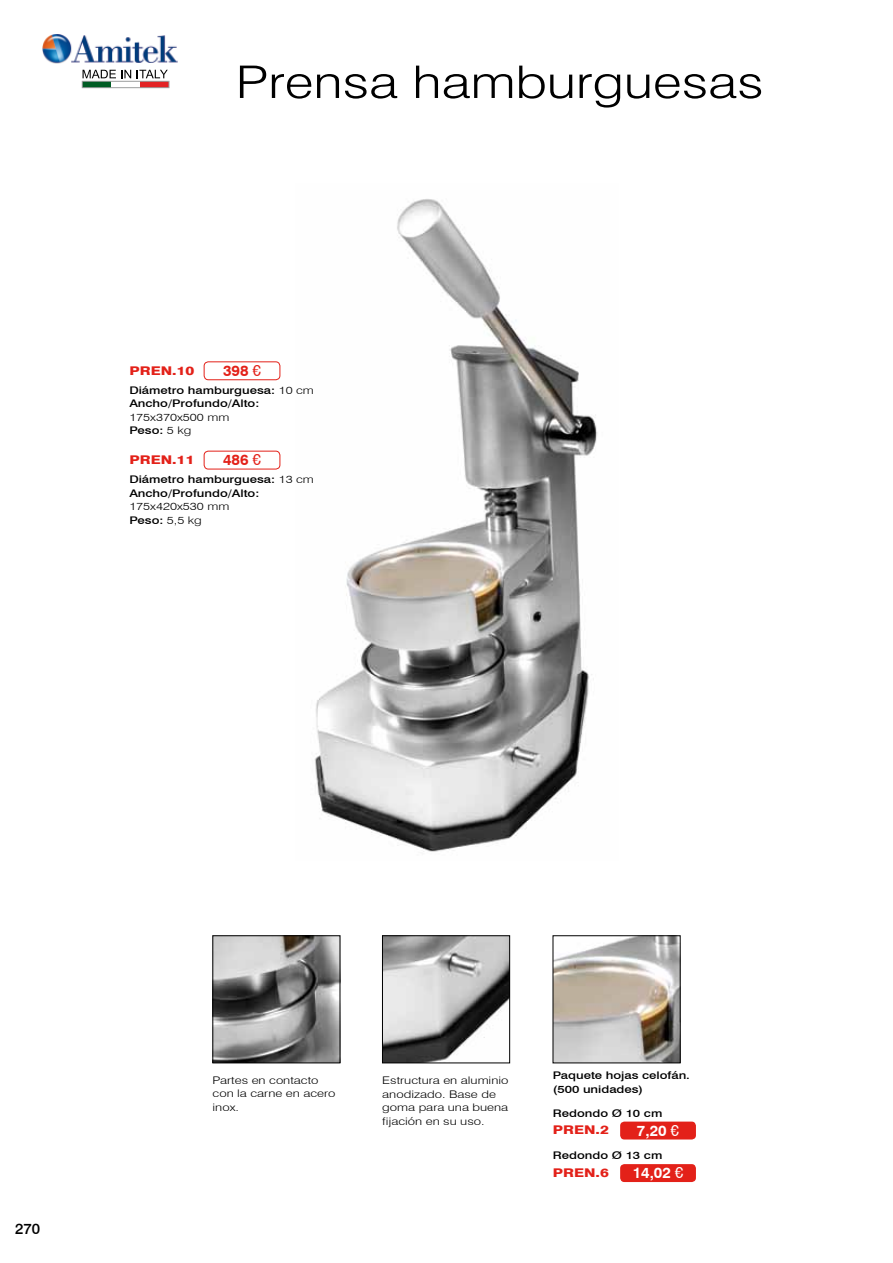
<style>
.page{position:relative;width:893px;height:1263px;background:#fff}
.page>*{position:absolute;margin:0;border:0;box-sizing:border-box;transform-origin:0 0}
.t1{font:300 45px "Swiss 721 BT";color:#000;scale:1.2 1}
.t2{font:700 15px "Swiss 721 BT";color:#fff}
.t3{font:700 15px "Swiss 721 BT";color:#e32119}
.t4{font:500 15px "Swiss 721 BT";color:#000}
.t5{font:800 12px "Swiss 721 BT";color:#e32119;scale:1.25 1}
.t6{font:300 10.5px/13.5px "Swiss 721 BT";color:#000;scale:1.25 1}
.t7{font:500 10.5px/13.5px "Swiss 721 BT";color:#000;scale:1.25 1}
.s1{font-weight:400}
.s2{font-weight:300}
.s3{font-weight:500}
</style>
<div class="page">
<img style="left:314px;top:199px;width:284px;height:653px">
<div style="left:204px;top:361px;width:76px;height:19px;border:1px solid #e32119;border-radius:4px"></div>
<div style="left:204px;top:451px;width:76px;height:18px;border:1px solid #e32119;border-radius:4px"></div>
<img style="left:215px;top:937px;width:123px;height:124px">
<div style="left:213px;top:935px;width:127px;height:128px;border:1px solid #000"></div>
<img style="left:384px;top:937px;width:124px;height:124px">
<div style="left:382px;top:935px;width:128px;height:128px;border:1px solid #000"></div>
<img style="left:555px;top:937px;width:123px;height:124px">
<div style="left:620px;top:1164px;width:76px;height:18px;background:#e32119;border-radius:4px"></div>
<div style="left:620px;top:1121px;width:76px;height:18px;background:#e32119;border-radius:4px"></div>
<img style="left:43px;top:34px;width:135px;height:29px">
<div style="left:82px;top:81px;width:29px;height:7px;background:#005c24"></div>
<div style="left:141px;top:81px;width:28px;height:7px;background:#e32224"></div>
<div style="left:82px;top:81px;width:87px;height:7px;border:1px solid #9c9e9f"></div>
<svg style="left:83px;top:70px;width:48px;height:8px"></svg>
<svg style="left:137px;top:70px;width:31px;height:8px"></svg>
<h1 class="t1" style="left:236px;top:55px;width:441px">Prensa hamburguesas</h1>
<p class="t5" style="left:129px;top:363px;width:53px">PREN.10</p>
<h2 class="t3" style="left:223px;top:361px;width:40px">398 <span class="s1">€</span></h2>
<p class="t7" style="left:129px;top:383px;width:149px">Diámetro hamburguesa: <span class="s2">10 cm<br></span>Ancho/Profundo/Alto:</p>
<p class="t6" style="left:129px;top:410px;width:81px">175x370x500 mm<br><span class="s3">Peso:</span> 5 kg</p>
<p class="t7" style="left:129px;top:473px;width:149px">Diámetro hamburguesa: <span class="s2">13 cm<br></span>Ancho/Profundo/Alto:</p>
<p class="t6" style="left:129px;top:500px;width:81px">175x420x530 mm<br><span class="s3">Peso:</span> 5,5 kg</p>
<h2 class="t3" style="left:223px;top:451px;width:40px">486 <span class="s1">€</span></h2>
<p class="t5" style="left:129px;top:453px;width:53px">PREN.11</p>
<h2 class="t4" style="left:15px;top:1219px;width:27px">270</h2>
<p class="t6" style="left:213px;top:1073px;width:100px">Partes en contacto con la carne en acero inox.</p>
<p class="t7" style="left:553px;top:1068px;width:111px">Paquete hojas celofán. (500 unidades)</p>
<p class="t5" style="left:553px;top:1122px;width:46px">PREN.2</p>
<p class="t6" style="left:382px;top:1074px;width:102px">Estructura en aluminio anodizado. Base de goma para una buena fijación en su uso.</p>
<p class="t7" style="left:553px;top:1106px;width:89px">Redondo Ø 10 cm</p>
<p class="t7" style="left:553px;top:1149px;width:89px">Redondo Ø 13 cm</p>
<p class="t5" style="left:553px;top:1165px;width:46px">PREN.6</p>
<h2 class="t2" style="left:633px;top:1164px;width:52px">14,02 <span class="s1">€</span></h2>
<h2 class="t2" style="left:637px;top:1121px;width:44px">7,20 <span class="s1">€</span></h2>
</div>
